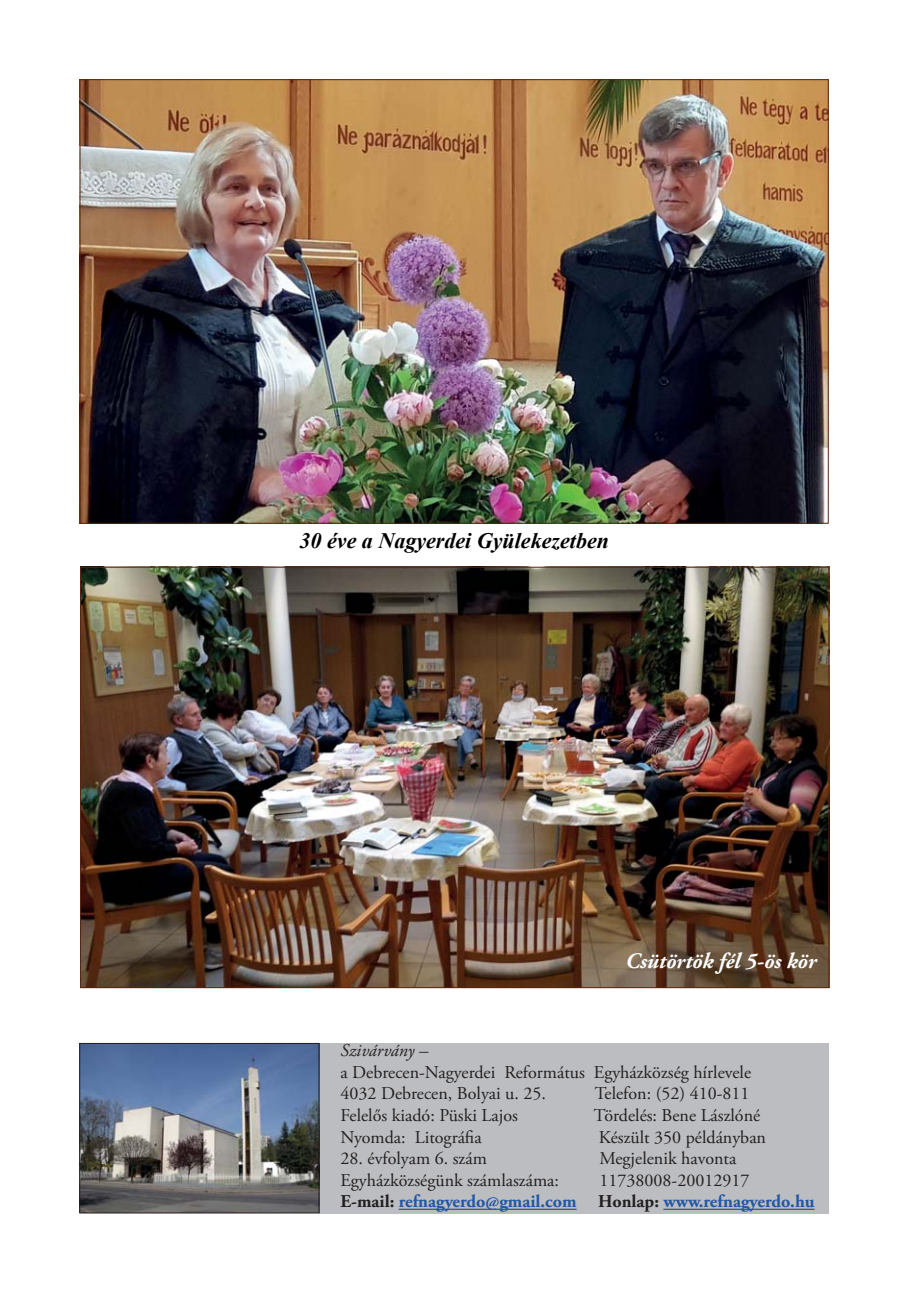
<style>
.page{position:relative;width:908px;height:1304px;background:#fff}
.page>*{position:absolute;margin:0;border:0;box-sizing:border-box;transform-origin:0 0}
.t1{font:italic 700 22px "Times New Roman";color:#000}
.t2{font:italic 700 22px "Adobe Garamond Pro";color:#fff}
.t3{font:18px/21.6px "Adobe Garamond Pro";color:#231f20}
.t4{font:700 18px/21.6px "Adobe Garamond Pro";color:#2256a6}
.t5{font:italic 18px "Adobe Garamond Pro";color:#231f20}
.s1{font-weight:400;color:#231f20}
.s2{color:#231f20}
</style>
<div class="page">
<div style="left:319px;top:1043px;width:509px;height:170px;background:#bbbdc0"></div>
<hr style="left:398px;top:1209px;width:178px;height:1px;background:#2256a6">
<hr style="left:663px;top:1209px;width:151px;height:1px;background:#2256a6">
<img style="left:81px;top:1045px;width:236px;height:166px">
<div style="left:79px;top:1043px;width:240px;height:170px;border:1px solid #231f20"></div>
<img style="left:82px;top:81px;width:744px;height:441px">
<img style="left:82px;top:569px;width:744px;height:417px">
<p class="t1" style="left:299px;top:528px;width:311px">30 éve a Nagyerdei Gyülekezetben</p>
<p class="t2" style="left:625px;top:953px;width:193px">Csütörtök fél 5-ös kör</p>
<p class="t5" style="left:340px;top:1043px;width:89px">Szivárvány –</p>
<p class="t3" style="left:340px;top:1063px;width:412px">a Debrecen-Nagyerdei Református Egyházközség hírlevele<br>4032 Debrecen, Bolyai u. 25.</p>
<p class="t3" style="left:594px;top:1084px;width:156px">Telefon: (52) 410-811</p>
<p class="t3" style="left:340px;top:1106px;width:179px">Felelős kiadó: Püski Lajos</p>
<p class="t3" style="left:593px;top:1106px;width:168px">Tördelés: Bene Lászlóné</p>
<p class="t3" style="left:340px;top:1128px;width:142px">Nyomda: Litográfia</p>
<p class="t3" style="left:598px;top:1128px;width:169px">Készült 350 példányban</p>
<p class="t3" style="left:340px;top:1149px;width:148px">28. évfolyam 6. szám</p>
<p class="t3" style="left:599px;top:1149px;width:138px">Megjelenik havonta</p>
<p class="t3" style="left:340px;top:1171px;width:220px">Egyházközségünk számlaszáma:</p>
<p class="t4" style="left:340px;top:1171px;width:475px;text-indent:259px"><span class="s1">11738008-20012917<br></span><span class="s2">E-mail:</span> refnagyerdo@gmail.com <span class="s2">Honlap:</span> www.refnagyerdo.hu</p>
</div>
